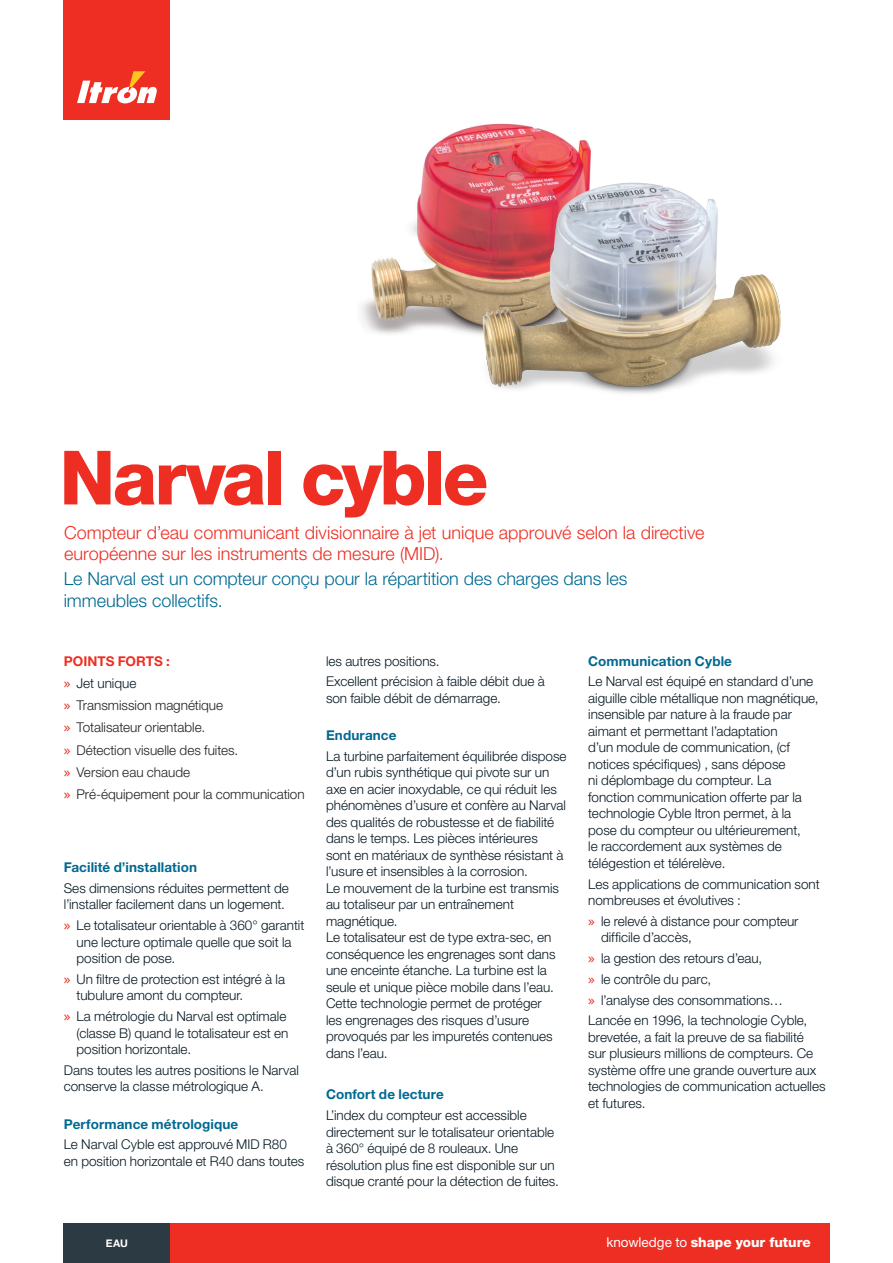
<style>
.page{position:relative;width:893px;height:1263px;background:#fff}
.page>*{position:absolute;margin:0;border:0;box-sizing:border-box;transform-origin:0 0}
.Headline_50_50{font:800 75px "Helvetica Neue LT Std";letter-spacing:-.04em;color:#ee2e22}
.Subhead{font:300 18px/21.6px "Helvetica Neue LT Std";color:#ee2e22}
.Subhead-2{font:300 18px/22.5px "Helvetica Neue LT Std";letter-spacing:-.005em;color:#006991}
.Body_Copy_9_12{font:300 13.5px/16.5px "Helvetica Neue LT Std";color:#071822}
.t1{font:300 13.5px "Helvetica Neue LT Std";color:#231f20}
.Boilerplate{font:700 13.5px "Helvetica Neue LT Std";letter-spacing:.005em;color:#006991}
.t2{font:800 13.5px "Helvetica Neue LT Std";letter-spacing:.005em;color:#fff}
.Body_Copy_9_12-2{font:700 13.5px "Helvetica Neue LT Std";letter-spacing:.005em;color:#ee2e22}
.Body_Copy_9_12-3{font:700 13.5px "Helvetica Neue LT Std";letter-spacing:.01em;color:#006991}
.t3{font:700 10.5px "Helvetica Neue LT Std";color:#fff}
.s1{font-family:"Lucida Grande";font-weight:400;color:#ee2e22}
.s2{font-weight:400}
</style>
<div class="page">
<img style="left:362px;top:123px;width:229px;height:211px">
<img style="left:467px;top:176px;width:314px;height:218px">
<div style="left:64px;top:0;width:106px;height:119px;background:#ee2e22"></div>
<svg style="left:77px;top:71px;width:80px;height:32px"></svg>
<div style="left:64px;top:1223px;width:106px;height:40px;background:#2c3b43"></div>
<div style="left:170px;top:1223px;width:659px;height:40px;background:#ee2e22"></div>
<p class="Headline_50_50" style="left:60px;top:433px;width:430px">Narval cyble</p>
<p class="Subhead" style="left:64px;top:521px;width:642px">Compteur d’eau communicant divisionnaire à jet unique approuvé selon la directive européenne sur les instruments de mesure (MID).</p>
<p class="Subhead-2" style="left:64px;top:567px;width:565px">Le Narval est un compteur conçu pour la répartition des charges dans les immeubles collectifs.</p>
<p class="Body_Copy_9_12-2" style="left:64px;top:652px;width:108px">POINTS FORTS :</p>
<p class="Body_Copy_9_12" style="left:64px;top:674px;width:74px"><span class="s1">»</span> Jet unique</p>
<p class="t1" style="left:64px;top:697px;width:161px"><span class="s1">»</span> Transmission magnétique</p>
<p class="t1" style="left:64px;top:719px;width:143px"><span class="s1">»</span> Totalisateur orientable.</p>
<p class="t1" style="left:64px;top:741px;width:176px"><span class="s1">»</span> Détection visuelle des fuites.</p>
<p class="t1" style="left:64px;top:764px;width:128px"><span class="s1">»</span> Version eau chaude</p>
<p class="t1" style="left:64px;top:786px;width:242px"><span class="s1">»</span> Pré-équipement pour la communication</p>
<p class="Boilerplate" style="left:64px;top:859px;width:135px">Facilité d’installation</p>
<p class="Body_Copy_9_12" style="left:64px;top:879px;width:226px">Ses dimensions réduites permettent de l’installer facilement dans un logement.</p>
<p class="Body_Copy_9_12" style="left:77px;top:917px;width:229px;text-indent:-13px"><span class="s1">»</span> Le totalisateur orientable à 360° garantit une lecture optimale quelle que soit la position de pose.</p>
<p class="Body_Copy_9_12" style="left:77px;top:970px;width:210px;text-indent:-13px"><span class="s1">»</span> Un filtre de protection est intégré à la tubulure amont du compteur.</p>
<p class="Body_Copy_9_12" style="left:77px;top:1008px;width:213px;text-indent:-13px"><span class="s1">»</span> La métrologie du Narval est optimale (classe B) quand le totalisateur est en position horizontale.</p>
<p class="Body_Copy_9_12" style="left:64px;top:1061px;width:237px">Dans toutes les autres positions le Narval conserve la classe métrologique A.</p>
<p class="Boilerplate" style="left:64px;top:1115px;width:176px">Performance métrologique</p>
<p class="Body_Copy_9_12" style="left:64px;top:1136px;width:242px">Le Narval Cyble est approuvé MID R80 en position horizontale et R40 dans toutes</p>
<p class="Body_Copy_9_12" style="left:326px;top:652px;width:115px">les autres positions.</p>
<p class="Body_Copy_9_12" style="left:326px;top:673px;width:220px">Excellent précision à faible débit due à son faible débit de démarrage.</p>
<p class="Body_Copy_9_12-3" style="left:326px;top:727px;width:72px">Endurance</p>
<p class="Body_Copy_9_12" style="left:326px;top:747px;width:242px">La turbine parfaitement équilibrée dispose d’un rubis synthétique qui pivote sur un axe en acier inoxydable, ce qui réduit les phénomènes d’usure et confère au Narval des qualités de robustesse et de fiabilité dans le temps. Les pièces intérieures<br>sont en matériaux de synthèse résistant à l’usure et insensibles à la corrosion.<br>Le mouvement de la turbine est transmis au totaliseur par un entraînement magnétique.<br>Le totalisateur est de type extra-sec, en conséquence les engrenages sont dans une enceinte étanche. La turbine est la seule et unique pièce mobile dans l’eau.<br>Cette technologie permet de protéger<br>les engrenages des risques d’usure provoqués par les impuretés contenues dans l’eau.</p>
<p class="Boilerplate" style="left:326px;top:1086px;width:119px">Confort de lecture</p>
<p class="Body_Copy_9_12" style="left:326px;top:1107px;width:234px">L’index du compteur est accessible directement sur le totalisateur orientable à 360° équipé de 8 rouleaux. Une résolution plus fine est disponible sur un disque cranté pour la détection de fuites.</p>
<p class="Boilerplate" style="left:588px;top:652px;width:145px">Communication Cyble</p>
<p class="Body_Copy_9_12" style="left:588px;top:673px;width:232px">Le Narval est équipé en standard d’une aiguille cible métallique non magnétique, insensible par nature à la fraude par aimant et permettant l’adaptation<br>d’un module de communication, (cf notices spécifiques) , sans dépose<br>ni déplombage du compteur. La fonction communication offerte par la technologie Cyble Itron permet, à la pose du compteur ou ultérieurement,<br>le raccordement aux systèmes de télégestion et télérelève.</p>
<p class="Body_Copy_9_12" style="left:588px;top:875px;width:233px">Les applications de communication sont nombreuses et évolutives :</p>
<p class="Body_Copy_9_12" style="left:601px;top:912px;width:199px;text-indent:-13px"><span class="s1">»</span> le relevé à distance pour compteur difficile d’accès,</p>
<p class="Body_Copy_9_12" style="left:588px;top:950px;width:176px"><span class="s1">»</span> la gestion des retours d’eau,</p>
<p class="Body_Copy_9_12" style="left:588px;top:970px;width:124px"><span class="s1">»</span> le contrôle du parc,</p>
<p class="Body_Copy_9_12" style="left:588px;top:991px;width:196px"><span class="s1">»</span> l’analyse des consommations…</p>
<p class="Body_Copy_9_12" style="left:588px;top:1012px;width:239px">Lancée en 1996, la technologie Cyble, brevetée, a fait la preuve de sa fiabilité<br>sur plusieurs millions de compteurs. Ce système offre une grande ouverture aux technologies de communication actuelles et futures.</p>
<p class="t3" style="left:106px;top:1236px;width:23px">EAU</p>
<p class="t2" style="left:606px;top:1234px;width:206px"><span class="s2">knowledge to</span> shape your future</p>
</div>
